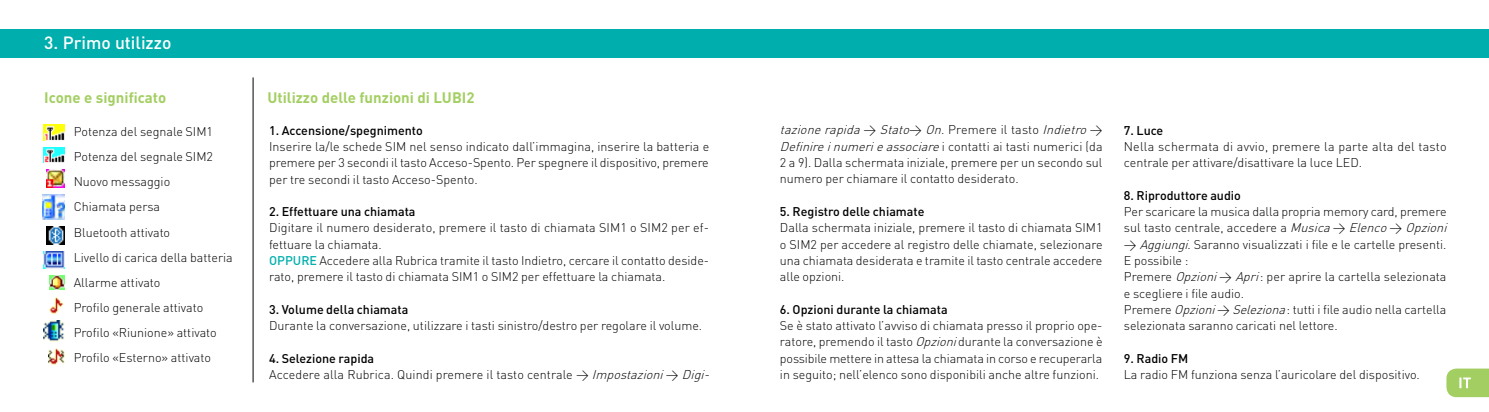
<style>
.page{position:relative;width:1489px;height:412px;background:#fff}
.page>*{position:absolute;margin:0;border:0;box-sizing:border-box;transform-origin:0 0}
.t1{font:500 17.5px "DIN";color:#fff}
.t2{font:700 15px "DIN";color:#a3cf62}
.t3{font:300 12.5px/16.2px "DIN";color:#000}
.t4{font:500 12.5px "DIN";color:#000}
.s1{font-weight:500;color:#00afad}
.s2{font-weight:500}
.s3{font-style:italic}
</style>
<div class="page">
<hr style="left:253px;top:77px;width:1px;height:305px;background:#000">
<div style="left:0;top:29px;width:765px;height:28px;background:#00afad"></div>
<img style="left:43px;top:125px;width:21px;height:15px">
<img style="left:43px;top:147px;width:21px;height:15px">
<img style="left:46px;top:169px;width:18px;height:18px">
<img style="left:42px;top:194px;width:22px;height:25px">
<img style="left:46px;top:226px;width:18px;height:18px">
<img style="left:43px;top:251px;width:21px;height:17px">
<img style="left:50px;top:275px;width:14px;height:14px">
<img style="left:49px;top:297px;width:15px;height:15px">
<img style="left:43px;top:320px;width:21px;height:20px">
<img style="left:48px;top:348px;width:16px;height:16px">
<div style="left:723px;top:29px;width:765px;height:28px;background:#00afad"></div>
<svg style="left:1446px;top:368px;width:42px;height:28px"></svg>
<h1 class="t1" style="left:44px;top:31px;width:129px">3. Primo utilizzo</h1>
<p class="t2" style="left:44px;top:88px;width:123px">Icone e significato</p>
<p class="t2" style="left:267px;top:88px;width:209px">Utilizzo delle funzioni di LUBI2</p>
<p class="t3" style="left:74px;top:119px;width:160px;line-height:25px">Potenza del segnale SIM1<br>Potenza del segnale SIM2<br>Nuovo messaggio<br>Chiamata persa<br>Bluetooth attivato<br>Livello di carica della batteria<br>Allarme attivato<br>Profilo generale attivato<br>Profilo «Riunione» attivato<br>Profilo «Esterno» attivato</p>
<p class="t4" style="left:269px;top:122px;width:155px">1. Accensione/spegnimento</p>
<p class="t3" style="left:269px;top:138px;width:441px;text-align:justify">Inserire la/le schede SIM nel senso indicato dall’immagina, inserire la batteria e premere per 3 secondi il tasto Acceso-Spento. Per spegnere il dispositivo, premere per tre secondi il tasto Acceso-Spento.</p>
<p class="t4" style="left:269px;top:203px;width:148px">2. Effettuare una chiamata</p>
<p class="t3" style="left:269px;top:219px;width:441px">Digitare il numero desiderato, premere il tasto di chiamata SIM1 o SIM2 per ef&shy;fettuare la chiamata.<br><span class="s1">OPPURE</span> Accedere alla Rubrica tramite il tasto Indietro, cercare il contatto deside&shy;rato, premere il tasto di chiamata SIM1 o SIM2 per effettuare la chiamata.</p>
<p class="t4" style="left:269px;top:301px;width:141px">3. Volume della chiamata</p>
<p class="t3" style="left:269px;top:317px;width:434px">Durante la conversazione, utilizzare i tasti sinistro/destro per regolare il volume.</p>
<p class="t3" style="left:269px;top:349px;width:445px"><span class="s2">4. Selezione rapida<br></span>Accedere alla Rubrica. Quindi premere il tasto centrale &gt; <span class="s3">Impostazioni</span>&gt; <span class="s3">Digi-</span></p>
<p class="t3" style="left:780px;top:121px;width:324px;text-align:justify"><span class="s3">tazionerapida</span>&gt; <span class="s3">Stato</span>&gt; <span class="s3">On</span>. P re m e re i l t a s t o <span class="s3">Indietro</span>&gt; <span class="s3">Definireinumerieassociare</span>i contatti ai tasti numerici (da 2 a 9). Dalla schermata iniziale, premere per un secondo sul numero per chiamare il contatto desiderato.</p>
<p class="t4" style="left:780px;top:203px;width:146px">5. Registro delle chiamate</p>
<p class="t3" style="left:780px;top:219px;width:324px;text-align:justify">Dalla schermata iniziale, premere il tasto di chiamata SIM1 o SIM2 per accedere al registro delle chiamate, selezionare una chiamata desiderata e tramite il tasto centrale accedere alle opzioni.</p>
<p class="t4" style="left:780px;top:300px;width:169px">6. Opzioni durante la chiamata</p>
<p class="t3" style="left:780px;top:316px;width:324px;text-align:justify">Se è stato attivato l’avviso di chiamata presso il proprio ope&shy;ratore, premendo il tasto <span class="s3">Opzioni</span>durante la conversazione è possibile mettere in attesa la chiamata in corso e recuperarla in seguito; nell’elenco sono disponibili anche altre funzioni.</p>
<p class="t4" style="left:1123px;top:122px;width:41px">7. Luce</p>
<p class="t3" style="left:1123px;top:138px;width:324px">Nella schermata di avvio, premere la parte alta del tasto centrale per attivare/disattivare la luce LED.</p>
<p class="t4" style="left:1123px;top:187px;width:119px">8. Riproduttore audio</p>
<p class="t3" style="left:1123px;top:203px;width:328px">Per scaricare la musica dalla propria memory card, premere sul tasto centrale, accedere a <span class="s3">Musica</span>&gt; <span class="s3">Elenco</span>&gt; <span class="s3">Opzioni </span>&gt; <span class="s3">Aggiungi</span>. Saranno visualizzati i file e le cartelle presenti.<br>E possibile :<br>Premere <span class="s3">Opzioni</span>&gt; <span class="s3">Apri</span>: per aprire la cartella selezionata e scegliere i file audio.<br>Premere <span class="s3">Opzioni</span>&gt; <span class="s3">Seleziona</span>: tutti i file audio nella cartella selezionata saranno caricati nel lettore.</p>
<p class="t4" style="left:1123px;top:349px;width:66px">9. Radio FM</p>
<p class="t3" style="left:1123px;top:365px;width:297px">La radio FM funziona senza l’auricolare del dispositivo.</p>
</div>
